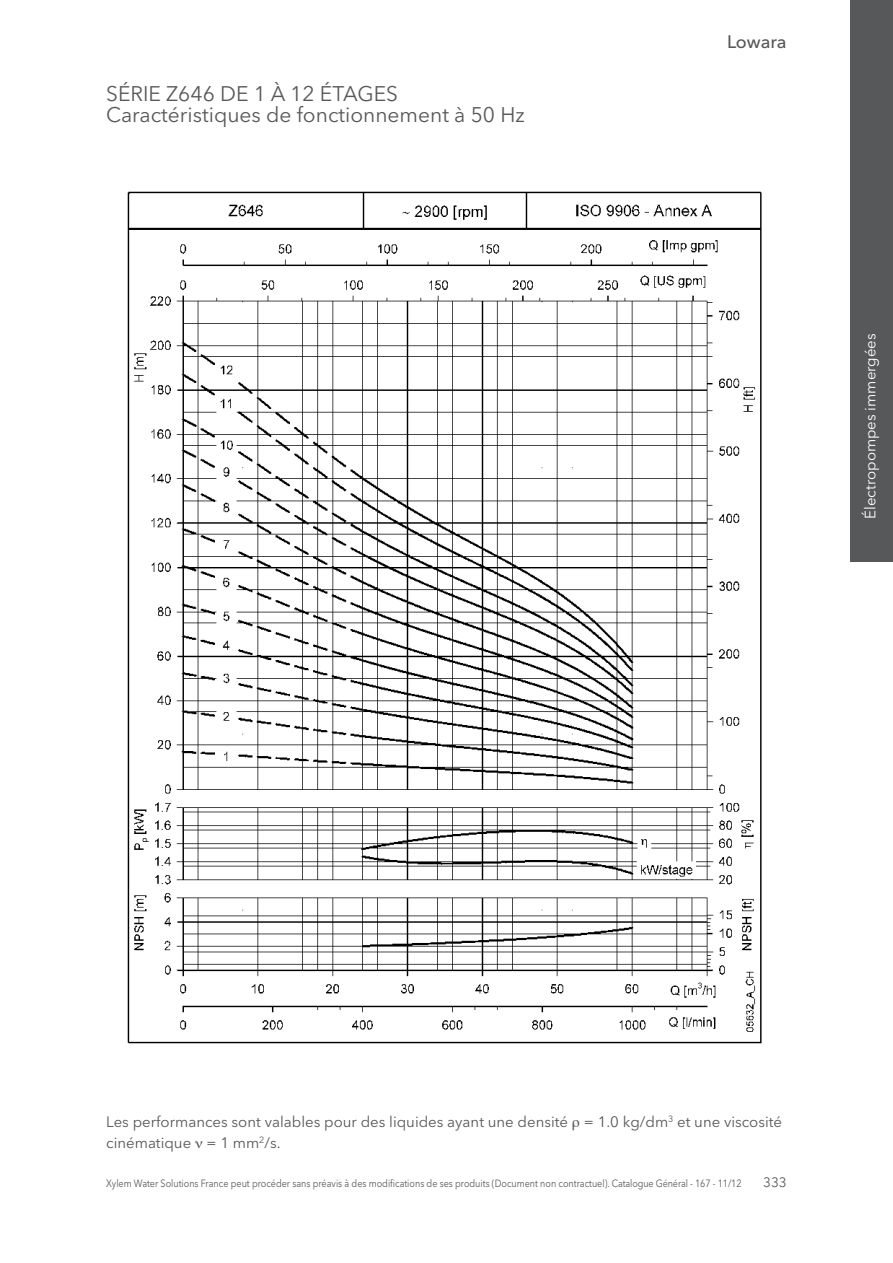
<style>
.page{position:relative;width:893px;height:1263px;background:#fff}
.page>*{position:absolute;margin:0;border:0;box-sizing:border-box;transform-origin:0 0}
.t1{font:21px/21px "Avenir Next LT Pro";color:#57585a}
.t2{font:500 18px "Avenir Next LT Pro";color:#57585a}
.t3{font:15px/21px "Avenir Next LT Pro";color:#57585a}
.t4{font:15px "Avenir Next LT Pro";color:#fff}
.t5{font:13.5px "Avenir Next LT Pro";color:#57585a}
.t6{font:10.5px "Avenir Next LT Pro";color:#57585a;scale:.86 1}
</style>
<div class="page">
<div style="left:850px;top:0;width:43px;height:561px;background:#57585a"></div>
<img style="left:128px;top:191px;width:634px;height:852px">
<h1 class="t1" style="left:106px;top:83px;width:420px">SÉRIE Z646 DE 1 À 12 ÉTAGES<br>Caractéristiques de fonctionnement à 50 Hz</h1>
<h2 class="t2" style="left:727px;top:31px;width:61px">Lowara</h2>
<h3 class="t4" style="left:862px;top:519px;width:187px;rotate:-90deg">Électropompes immergées</h3>
<h3 class="t3" style="left:106px;top:1111px;width:677px">Les performances sont valables pour des liquides ayant une densité = 1.0 kg/dm<sup>3</sup> et une viscosité cinématique = 1 mm<sup>2</sup>/s.</h3>
<p class="t6" style="left:106px;top:1177px;width:740px">Xylem Water Solutions France peut procéder sans préavis à des modifications de ses produits (Document non contractuel). Catalogue Général - 167 - 11/12</p>
<p class="t5" style="left:763px;top:1175px;width:25px">333</p>
</div>
